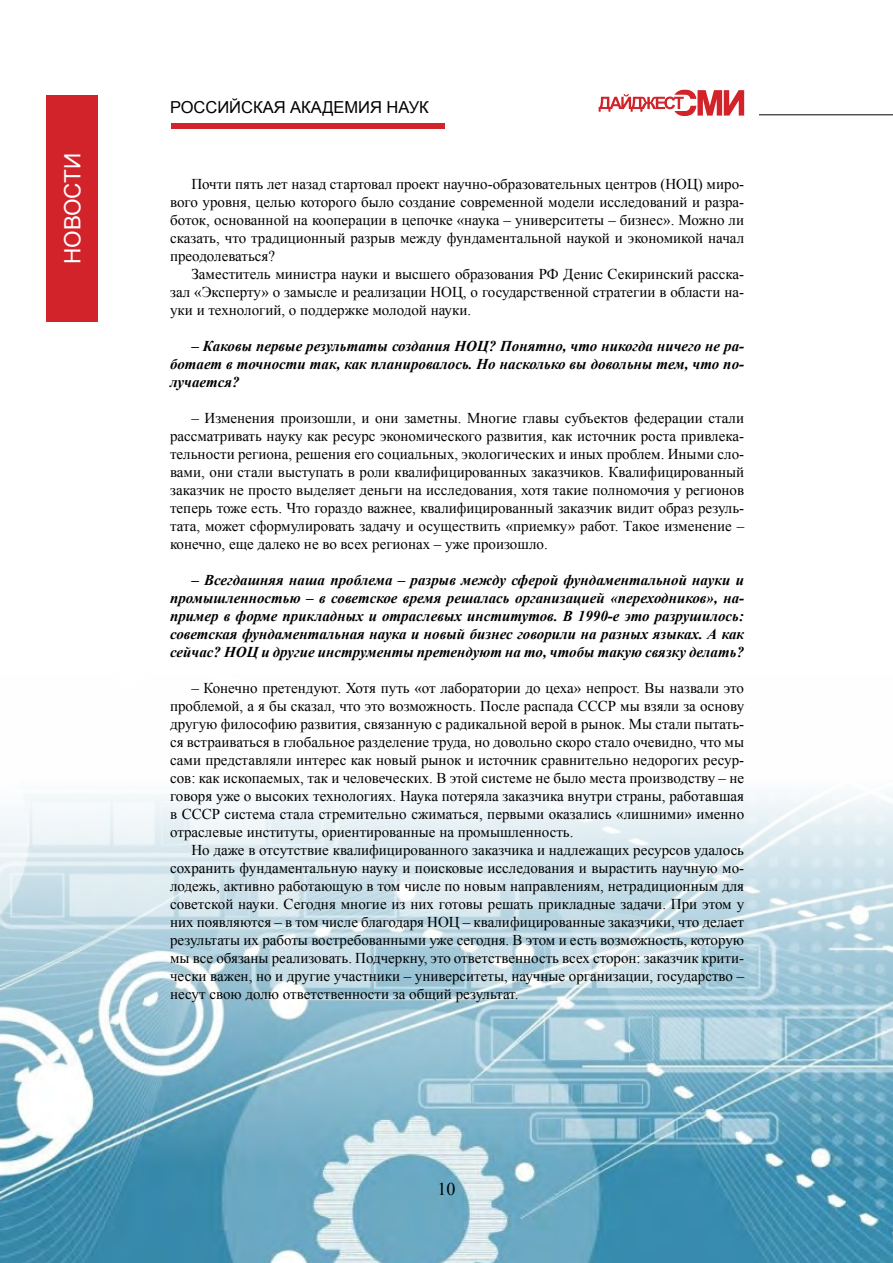
<style>
.page{position:relative;width:893px;height:1263px;background:#fff}
.page>*{position:absolute;margin:0;border:0;box-sizing:border-box;transform-origin:0 0}
.t1{font:22.5px "Arial";color:#fff}
.t2{font:18px "Times New Roman";color:#000}
.t3{font:16.5px "Arial";color:#000}
.t4{font:15px/18px "Times New Roman";color:#000;text-align:justify}
.t5{font:italic 700 15px/18px "Times New Roman";color:#000;text-align:justify}
</style>
<div class="page">
<img style="left:0;top:793px;width:893px;height:470px">
<div style="left:171px;top:123px;width:274px;height:6px;background:#d2232a"></div>
<svg style="left:599px;top:90px;width:145px;height:26px"></svg>
<div style="left:47px;top:95px;width:51px;height:227px;background:#d2232a"></div>
<hr style="left:759px;top:114px;width:134px;height:1px;background:#000">
<h1 class="t1" style="left:58px;top:264px;width:112px;rotate:-90deg">НОВОСТИ</h1>
<p class="t3" style="left:170px;top:96px;width:260px">РОССИЙСКАЯ АКАДЕМИЯ НАУК</p>
<p class="t4" style="left:170px;top:175px;width:576px;text-indent:21px">Почти пять лет назад стартовал проект научно-образовательных центров (НОЦ) миро&shy;вого уровня, целью которого было создание современной модели исследований и разра&shy;боток, основанной на кооперации в цепочке «наука ‒ университеты ‒ бизнес». Можно ли сказать, что традиционный разрыв между фундаментальной наукой и экономикой начал преодолеваться?</p>
<p class="t4" style="left:170px;top:265px;width:576px;text-indent:21px">Заместитель министра науки и высшего образования РФ Денис Секиринский расска&shy;зал «Эксперту» о замысле и реализации НОЦ, о государственной стратегии в области на&shy;уки и технологий, о поддержке молодой науки.</p>
<p class="t5" style="left:170px;top:337px;width:576px;text-indent:21px">‒ Каковы первые результаты создания НОЦ? Понятно, что никогда ничего не ра&shy;ботает в точности так, как планировалось. Но насколько вы довольны тем, что по&shy;лучается?</p>
<p class="t4" style="left:170px;top:409px;width:576px;text-indent:21px">‒ Изменения произошли, и они заметны. Многие главы субъектов федерации стали рассматривать науку как ресурс экономического развития, как источник роста привлека&shy;тельности региона, решения его социальных, экологических и иных проблем. Иными сло&shy;вами, они стали выступать в роли квалифицированных заказчиков. Квалифицированный заказчик не просто выделяет деньги на исследования, хотя такие полномочия у регионов теперь тоже есть. Что гораздо важнее, квалифицированный заказчик видит образ резуль&shy;тата, может сформулировать задачу и осуществить «приемку» работ. Такое изменение ‒ конечно, еще далеко не во всех регионах ‒ уже произошло.</p>
<p class="t5" style="left:170px;top:571px;width:576px;text-indent:21px">‒ Всегдашняя наша проблема ‒ разрыв между сферой фундаментальной науки и промышленностью ‒ в советское время решалась организацией «переходников», на&shy;пример в форме прикладных и отраслевых институтов. В 1990-е это разрушилось: советская фундаментальная наука и новый бизнес говорили на разных языках. А как сейчас? НОЦ и другие инструменты претендуют на то, чтобы такую связку делать?</p>
<p class="t4" style="left:170px;top:679px;width:576px;text-indent:21px">‒ Конечно претендуют. Хотя путь «от лаборатории до цеха» непрост. Вы назвали это проблемой, а я бы сказал, что это возможность. После распада СССР мы взяли за основу другую философию развития, связанную с радикальной верой в рынок. Мы стали пытать&shy;ся встраиваться в глобальное разделение труда, но довольно скоро стало очевидно, что мы сами представляли интерес как новый рынок и источник сравнительно недорогих ресур&shy;сов: как ископаемых, так и человеческих. В этой системе не было места производству ‒ не говоря уже о высоких технологиях. Наука потеряла заказчика внутри страны, работавшая в СССР система стала стремительно сжиматься, первыми оказались «лишними» именно отраслевые институты, ориентированные на промышленность.</p>
<p class="t4" style="left:170px;top:841px;width:576px;text-indent:21px">Но даже в отсутствие квалифицированного заказчика и надлежащих ресурсов удалось сохранить фундаментальную науку и поисковые исследования и вырастить научную мо&shy;лодежь, активно работающую в том числе по новым направлениям, нетрадиционным для советской науки. Сегодня многие из них готовы решать прикладные задачи. При этом у них появляются ‒ в том числе благодаря НОЦ ‒ квалифицированные заказчики, что делает результаты их работы востребованными уже сегодня. В этом и есть возможность, которую мы все обязаны реализовать. Подчеркну, это ответственность всех сторон: заказчик крити&shy;чески важен, но и другие участники ‒ университеты, научные организации, государство ‒ несут свою долю ответственности за общий результат.</p>
<p class="t2" style="left:437px;top:1176px;width:19px">10</p>
</div>
